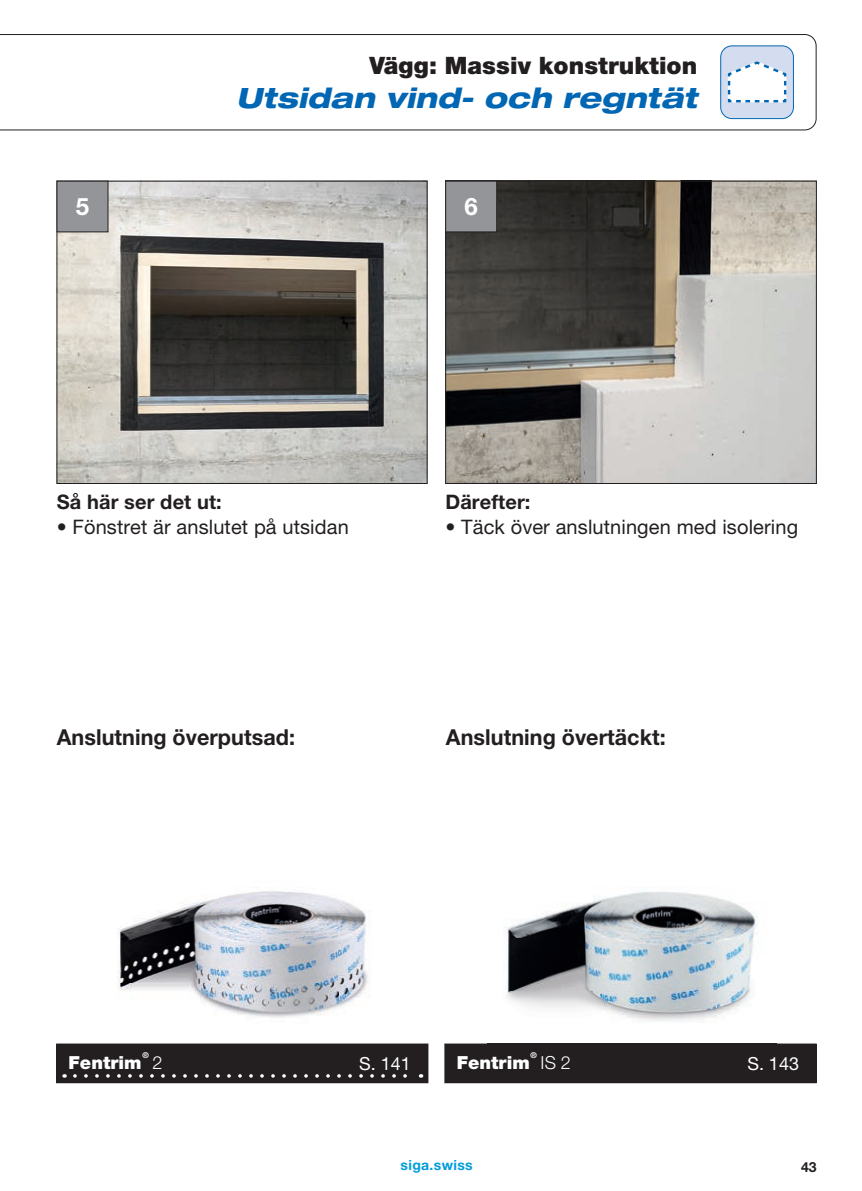
<style>
.page{position:relative;width:862px;height:1191px;background:#fff}
.page>*{position:absolute;margin:0;border:0;box-sizing:border-box;transform-origin:0 0}
.t1{font:italic 800 expanded 28px "Helvetica Neue LT Pro";letter-spacing:.005em;color:#0166b3}
.t2{font:900 24px "Helvetica Neue LT Pro";letter-spacing:.005em;color:#231f20}
.t3{font:700 24px "Helvetica Neue LT Pro";color:#fff}
.t4{font:700 22px "Helvetica Neue LT Pro";letter-spacing:.005em;color:#231f20}
.t5{font:20px "Helvetica Neue LT Pro";letter-spacing:.005em;color:#231f20}
.t6{font:700 20px "Helvetica Neue LT Pro";letter-spacing:.005em;color:#231f20}
.t7{font:900 18px "Helvetica Neue LT Pro";letter-spacing:.005em;color:#fff}
.t8{font:18px "Helvetica Neue LT Pro";letter-spacing:.005em;color:#fff}
.t9{font:300 18px "Helvetica Neue LT Pro";color:#fff}
.t10{font:700 14px "Helvetica Neue LT Pro";letter-spacing:.025em;color:#009cdb}
.t11{font:700 14px "Helvetica Neue LT Pro";color:#231f20}
.t12{font:700 8px "Helvetica Neue LT Pro";color:#fff}
</style>
<div class="page">
<svg style="left:0;top:34px;width:816px;height:96px"></svg>
<div style="left:721px;top:46px;width:72px;height:73px;background:#d4ddef;border-radius:11px"></div>
<div style="left:720px;top:45px;width:74px;height:74px;border:1px solid #0166b3;border-radius:11px"></div>
<svg style="left:727px;top:61px;width:60px;height:42px"></svg>
<img style="left:59px;top:183px;width:366px;height:299px">
<div style="left:57px;top:181px;width:370px;height:303px;border:1px solid #231f20"></div>
<div style="left:57px;top:181px;width:51px;height:51px;background:#939598"></div>
<div style="left:57px;top:181px;width:51px;height:51px;border:1px solid #231f20"></div>
<img style="left:447px;top:183px;width:367px;height:299px">
<div style="left:445px;top:181px;width:371px;height:303px;border:1px solid #231f20"></div>
<div style="left:446px;top:181px;width:51px;height:51px;background:#939598"></div>
<div style="left:445px;top:181px;width:52px;height:51px;border:1px solid #231f20"></div>
<div style="left:57px;top:1044px;width:371px;height:38px;background:#231f20"></div>
<div style="left:56px;top:1043px;width:372px;height:40px;border:1px solid #231f20"></div>
<svg style="left:75px;top:1074px;width:346px;height:3px"></svg>
<div style="left:444px;top:1043px;width:372px;height:40px;background:#231f20"></div>
<img style="left:506px;top:891px;width:251px;height:132px">
<img style="left:487px;top:1043px;width:289px;height:2px">
<img style="left:117px;top:891px;width:253px;height:127px">
<p class="t2" style="left:369px;top:51px;width:329px">Vägg: Massiv konstruktion</p>
<h1 class="t1" style="left:236px;top:80px;width:463px">Utsidan vind- och regntät</h1>
<p class="t3" style="left:76px;top:192px;width:15px">5</p>
<p class="t3" style="left:464px;top:192px;width:15px">6</p>
<p class="t6" style="left:57px;top:489px;width:167px">Så här ser det ut:</p>
<p class="t5" style="left:57px;top:515px;width:294px">• Fönstret är anslutet på utsidan</p>
<p class="t6" style="left:445px;top:489px;width:87px">Därefter:</p>
<p class="t5" style="left:445px;top:515px;width:354px">• Täck över anslutningen med isolering</p>
<p class="t4" style="left:57px;top:724px;width:240px">Anslutning överputsad:</p>
<p class="t4" style="left:446px;top:724px;width:221px">Anslutning övertäckt:</p>
<p class="t12" style="left:142px;top:1050px;width:8px">®</p>
<p class="t12" style="left:530px;top:1050px;width:8px">®</p>
<p class="t9" style="left:540px;top:1051px;width:32px">IS 2</p>
<p class="t8" style="left:747px;top:1052px;width:53px">S. 143</p>
<p class="t7" style="left:69px;top:1051px;width:74px">Fentrim</p>
<p class="t9" style="left:152px;top:1051px;width:12px">2</p>
<p class="t8" style="left:359px;top:1052px;width:53px">S. 141</p>
<p class="t7" style="left:457px;top:1051px;width:74px">Fentrim</p>
<p class="t10" style="left:401px;top:1156px;width:74px">siga.swiss</p>
<p class="t11" style="left:801px;top:1157px;width:17px">43</p>
</div>
